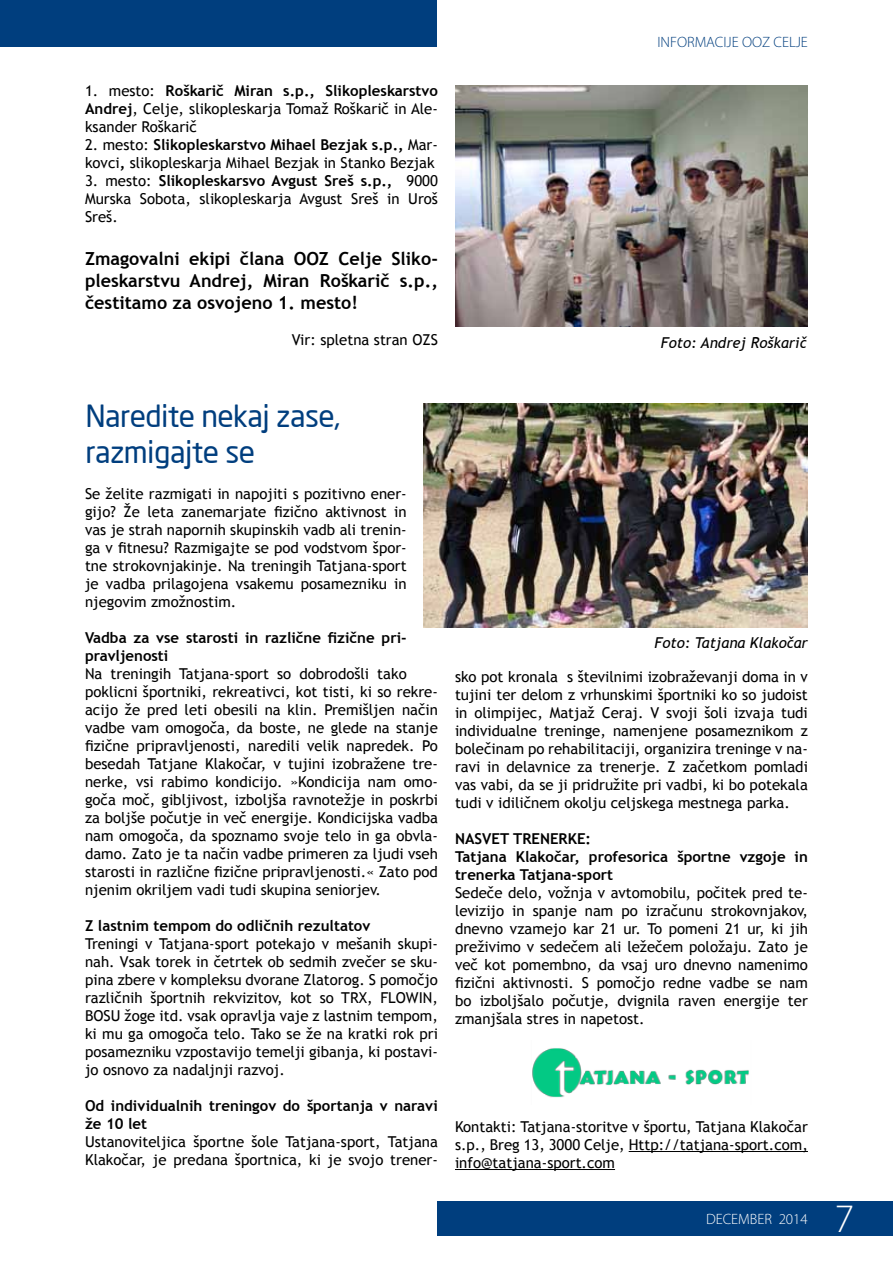
<style>
.page{position:relative;width:893px;height:1263px;background:#fff}
.page>*{position:absolute;margin:0;border:0;box-sizing:border-box;transform-origin:0 0}
.t1{font:300 40.5px "Myriad Pro";color:#fff}
.t2{font:30px/36px "S Dlight";letter-spacing:-.02em;color:#003e7e}
.t3{font:700 18px/21.6px "Trebuchet MS";color:#000;text-align:justify}
.t4{font:15px/18px "Trebuchet MS";color:#000;text-align:justify}
.t5{font:700 15px/18px "Trebuchet MS";color:#000}
.t6{font:italic 15px "Trebuchet MS";color:#000}
.t7{font:300 15px "Myriad Pro";color:#003e7e}
.t8{font:300 15px "Myriad Pro";color:#fff}
.s1{font-weight:700}
</style>
<div class="page">
<div style="left:437px;top:1201px;width:456px;height:34px;background:#003e7e"></div>
<div style="left:0;top:0;width:437px;height:47px;background:#003e7e"></div>
<img style="left:455px;top:85px;width:353px;height:241px">
<hr style="left:629px;top:1151px;width:179px;height:1px;background:#000">
<hr style="left:455px;top:1169px;width:160px;height:1px;background:#000">
<img style="left:424px;top:404px;width:384px;height:224px">
<img style="left:532px;top:1048px;width:217px;height:50px">
<p class="t7" style="left:657px;top:33px;width:152px">INFORMACIJE OOZ CELJE</p>
<p class="t4" style="left:85px;top:82px;width:354px">1. mesto: <span class="s1">Roškarič Miran s.p., Slikopleskarstvo Andrej</span>, Celje, slikopleskarja Tomaž Roškarič in Ale&shy;ksander Roškarič</p>
<p class="t4" style="left:85px;top:136px;width:354px">2. mesto: <span class="s1">Slikopleskarstvo Mihael Bezjak s.p.,</span> Mar&shy;kovci<span class="s1">,</span> slikopleskarja Mihael Bezjak in Stanko Bezjak</p>
<p class="t4" style="left:85px;top:172px;width:354px">3. mesto: <span class="s1">Slikopleskarsvo Avgust Sreš s.p.,</span> 9000<br>Murska Sobota, slikopleskarja Avgust Sreš in Uroš Sreš.</p>
<p class="t3" style="left:85px;top:248px;width:354px">Zmagovalni ekipi člana OOZ Celje Sliko&shy;pleskarstvu Andrej, Miran Roškarič s.p., čestitamo za osvojeno 1. mesto!</p>
<p class="t4" style="left:292px;top:330px;width:148px">Vir: spletna stran OZS</p>
<p class="t6" style="left:661px;top:334px;width:147px">Foto: Andrej Roškarič</p>
<h2 class="t2" style="left:85px;top:398px;width:257px">Naredite nekaj zase, razmigajte se</h2>
<p class="t4" style="left:85px;top:485px;width:323px">Se želite razmigati in napojiti s pozitivno ener&shy;gijo? Že leta zanemarjate fizično aktivnost in vas je strah napornih skupinskih vadb ali trenin&shy;ga v fitnesu? Razmigajte se pod vodstvom špor&shy;tne strokovnjakinje. Na treningih Tatjana-sport je vadba prilagojena vsakemu posamezniku in njegovim zmožnostim.</p>
<p class="t5" style="left:85px;top:628px;width:323px">Vadba za vse starosti in različne fizične pri&shy;pravljenosti</p>
<p class="t4" style="left:85px;top:665px;width:354px;text-align:left">Na treningih Tatjana-sport so dobrodošli tako poklicni športniki, rekreativci, kot tisti, ki so rekre&shy;acijo že pred leti obesili na klin. Premišljen način vadbe vam omogoča, da boste, ne glede na stanje fizične pripravljenosti, naredili velik napredek. Po besedah Tatjane Klakočar, v tujini izobražene tre&shy;nerke, vsi rabimo kondicijo. »Kondicija nam omo&shy;goča moč, gibljivost, izboljša ravnotežje in poskrbi za boljše počutje in več energije. Kondicijska vadba nam omogoča, da spoznamo svoje telo in ga obvla&shy;damo. Zato je ta način vadbe primeren za ljudi vseh starosti in različne fizične pripravljenosti.« Zato pod njenim okriljem vadi tudi skupina seniorjev.</p>
<p class="t5" style="left:85px;top:916px;width:287px">Z lastnim tempom do odličnih rezultatov</p>
<p class="t4" style="left:85px;top:935px;width:354px">Treningi v Tatjana-sport potekajo v mešanih skupi&shy;nah. Vsak torek in četrtek ob sedmih zvečer se sku&shy;pina zbere v kompleksu dvorane Zlatorog. S pomočjo različnih športnih rekvizitov, kot so TRX, FLOWIN, BOSU žoge itd. vsak opravlja vaje z lastnim tempom, ki mu ga omogoča telo. Tako se že na kratki rok pri posamezniku vzpostavijo temelji gibanja, ki postavi&shy;jo osnovo za nadaljnji razvoj.</p>
<p class="t5" style="left:85px;top:1096px;width:354px">Od individualnih treningov do športanja v naravi že 10 let</p>
<p class="t4" style="left:85px;top:1133px;width:354px">Ustanoviteljica športne šole Tatjana-sport, Tatjana<br>Klakočar, je predana športnica, ki je svojo trener-</p>
<p class="t6" style="left:655px;top:633px;width:155px">Foto: Tatjana Klakočar</p>
<p class="t4" style="left:455px;top:667px;width:354px">sko pot kronala s številnimi izobraževanji doma in v tujini ter delom z vrhunskimi športniki ko so judoist in olimpijec, Matjaž Ceraj. V svoji šoli izvaja tudi individualne treninge, namenjene posameznikom z bolečinam po rehabilitaciji, organizira treninge v na&shy;ravi in delavnice za trenerje. Z začetkom pomladi vas vabi, da se ji pridružite pri vadbi, ki bo potekala tudi v idiličnem okolju celjskega mestnega parka.</p>
<p class="t5" style="left:455px;top:829px;width:354px">NASVET TRENERKE:<br>Tatjana Klakočar, profesorica športne vzgoje in trenerka Tatjana-sport</p>
<p class="t4" style="left:455px;top:883px;width:354px">Sedeče delo, vožnja v avtomobilu, počitek pred te&shy;levizijo in spanje nam po izračunu strokovnjakov, dnevno vzamejo kar 21 ur. To pomeni 21 ur, ki jih preživimo v sedečem ali ležečem položaju. Zato je več kot pomembno, da vsaj uro dnevno namenimo fizični aktivnosti. S pomočjo redne vadbe se nam bo izboljšalo počutje, dvignila raven energije ter zmanjšala stres in napetost.</p>
<p class="t4" style="left:455px;top:1117px;width:354px">Kontakti: Tatjana-storitve v športu, Tatjana Klakočar s.p., Breg 13, 3000 Celje, Http://tatjana-sport.com, info@tatjana-sport.com</p>
<p class="t8" style="left:706px;top:1211px;width:103px">DECEMBER 2014</p>
<h1 class="t1" style="left:835px;top:1196px;width:21px">7</h1>
</div>
